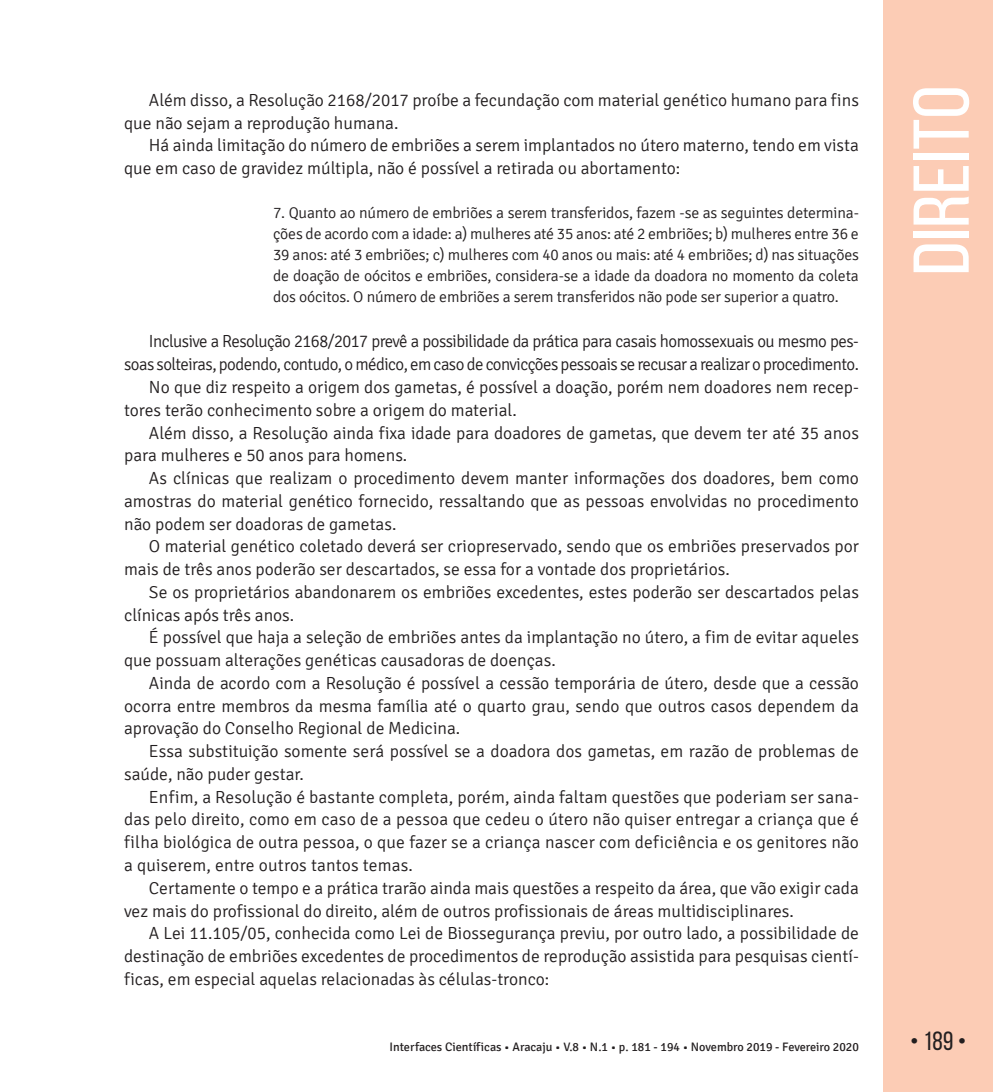
<style>
.page{position:relative;width:993px;height:1092px;background:#fff}
.page>*{position:absolute;margin:0;border:0;box-sizing:border-box;transform-origin:0 0}
.t1{font:78.75px "Bebas Neue";color:#fff;scale:1.09 1}
.t2{font:26.25px "Bebas Neue";color:#231f20}
.t3{font:300 17.5px/22.8px "Signika";color:#231f20}
.t4{font:300 17.5px "Signika";letter-spacing:-.03em;color:#231f20;scale:.96 1}
.t5{font:300 15.75px/21px "Signika";letter-spacing:-.01em;color:#231f20;text-align:justify}
.t6{font:12.25px "Signika";color:#231f20}
</style>
<div class="page">
<div style="left:883px;top:0;width:109px;height:1091px;background:#fcccb5"></div>
<p class="t3" style="left:124px;top:89px;width:736px;text-indent:25px">Além disso, a Resolução 2168/2017 proíbe a fecundação com material genético humano para fins que não sejam a reprodução humana.</p>
<p class="t3" style="left:124px;top:134px;width:736px;text-indent:25px">Há ainda limitação do número de embriões a serem implantados no útero materno, tendo em vista que em caso de gravidez múltipla, não é possível a retirada ou abortamento:</p>
<p class="t5" style="left:273px;top:202px;width:587px">7. Quanto ao número de embriões a serem transferidos, fazem -se as seguintes determina&shy;ções de acordo com a idade: a) mulheres até 35 anos: até 2 embriões; b) mulheres entre 36 e 39 anos: até 3 embriões; c) mulheres com 40 anos ou mais: até 4 embriões; d) nas situações de doação de oócitos e embriões, considera-se a idade da doadora no momento da coleta dos oócitos. O número de embriões a serem transferidos não pode ser superior a quatro.</p>
<p class="t4" style="left:149px;top:332px;width:740px">Inclusive a Resolução 2168/2017 prevê a possibilidade da prática para casais homossexuais ou mesmo pes-</p>
<p class="t4" style="left:124px;top:355px;width:766px">soas solteiras, podendo, contudo, o médico, em caso de convicções pessoais se recusar a realizar o procedimento.</p>
<p class="t3" style="left:149px;top:376px;width:711px">No que diz respeito a origem dos gametas, é possível a doação, porém nem doadores nem recep-</p>
<p class="t3" style="left:124px;top:399px;width:394px">tores terão conhecimento sobre a origem do material.</p>
<p class="t3" style="left:149px;top:421px;width:711px">Além disso, a Resolução ainda fixa idade para doadores de gametas, que devem ter até 35 anos</p>
<p class="t3" style="left:124px;top:444px;width:284px">para mulheres e 50 anos para homens.</p>
<p class="t3" style="left:149px;top:467px;width:711px">As clínicas que realizam o procedimento devem manter informações dos doadores, bem como</p>
<p class="t3" style="left:124px;top:490px;width:736px">amostras do material genético fornecido, ressaltando que as pessoas envolvidas no procedimento</p>
<p class="t3" style="left:124px;top:512px;width:274px">não podem ser doadoras de gametas.</p>
<p class="t3" style="left:149px;top:535px;width:711px">O material genético coletado deverá ser criopreservado, sendo que os embriões preservados por</p>
<p class="t3" style="left:124px;top:558px;width:607px">mais de três anos poderão ser descartados, se essa for a vontade dos proprietários.</p>
<p class="t3" style="left:149px;top:581px;width:711px">Se os proprietários abandonarem os embriões excedentes, estes poderão ser descartados pelas</p>
<p class="t3" style="left:124px;top:603px;width:172px">clínicas após três anos.</p>
<p class="t3" style="left:149px;top:626px;width:711px">É possível que haja a seleção de embriões antes da implantação no útero, a fim de evitar aqueles</p>
<p class="t3" style="left:124px;top:649px;width:433px">que possuam alterações genéticas causadoras de doenças.</p>
<p class="t3" style="left:149px;top:672px;width:711px">Ainda de acordo com a Resolução é possível a cessão temporária de útero, desde que a cessão</p>
<p class="t3" style="left:124px;top:694px;width:736px">ocorra entre membros da mesma família até o quarto grau, sendo que outros casos dependem da</p>
<p class="t3" style="left:124px;top:717px;width:337px">aprovação do Conselho Regional de Medicina.</p>
<p class="t3" style="left:149px;top:740px;width:711px">Essa substituição somente será possível se a doadora dos gametas, em razão de problemas de</p>
<p class="t3" style="left:124px;top:763px;width:181px">saúde, não puder gestar.</p>
<p class="t3" style="left:149px;top:785px;width:711px">Enfim, a Resolução é bastante completa, porém, ainda faltam questões que poderiam ser sana-</p>
<p class="t3" style="left:124px;top:808px;width:736px">das pelo direito, como em caso de a pessoa que cedeu o útero não quiser entregar a criança que é</p>
<p class="t3" style="left:124px;top:831px;width:736px">filha biológica de outra pessoa, o que fazer se a criança nascer com deficiência e os genitores não</p>
<p class="t3" style="left:124px;top:854px;width:290px">a quiserem, entre outros tantos temas.</p>
<p class="t3" style="left:149px;top:876px;width:711px">Certamente o tempo e a prática trarão ainda mais questões a respeito da área, que vão exigir cada</p>
<p class="t3" style="left:124px;top:899px;width:671px">vez mais do profissional do direito, além de outros profissionais de áreas multidisciplinares.</p>
<p class="t3" style="left:149px;top:922px;width:711px">A Lei 11.105/05, conhecida como Lei de Biossegurança previu, por outro lado, a possibilidade de</p>
<p class="t3" style="left:124px;top:945px;width:736px">destinação de embriões excedentes de procedimentos de reprodução assistida para pesquisas cientí-</p>
<p class="t3" style="left:124px;top:967px;width:426px">ficas, em especial aquelas relacionadas às células-tronco:</p>
<h1 class="t1" style="left:898px;top:275px;width:176px;rotate:-90deg">Direito</h1>
<p class="t6" style="left:389px;top:1040px;width:471px">Interfaces Científicas • Aracaju • V.8 • N.1 • p. 181 - 194 • Novembro 2019 - Fevereiro 2020</p>
<h2 class="t2" style="left:909px;top:1026px;width:58px">• 189 •</h2>
</div>
